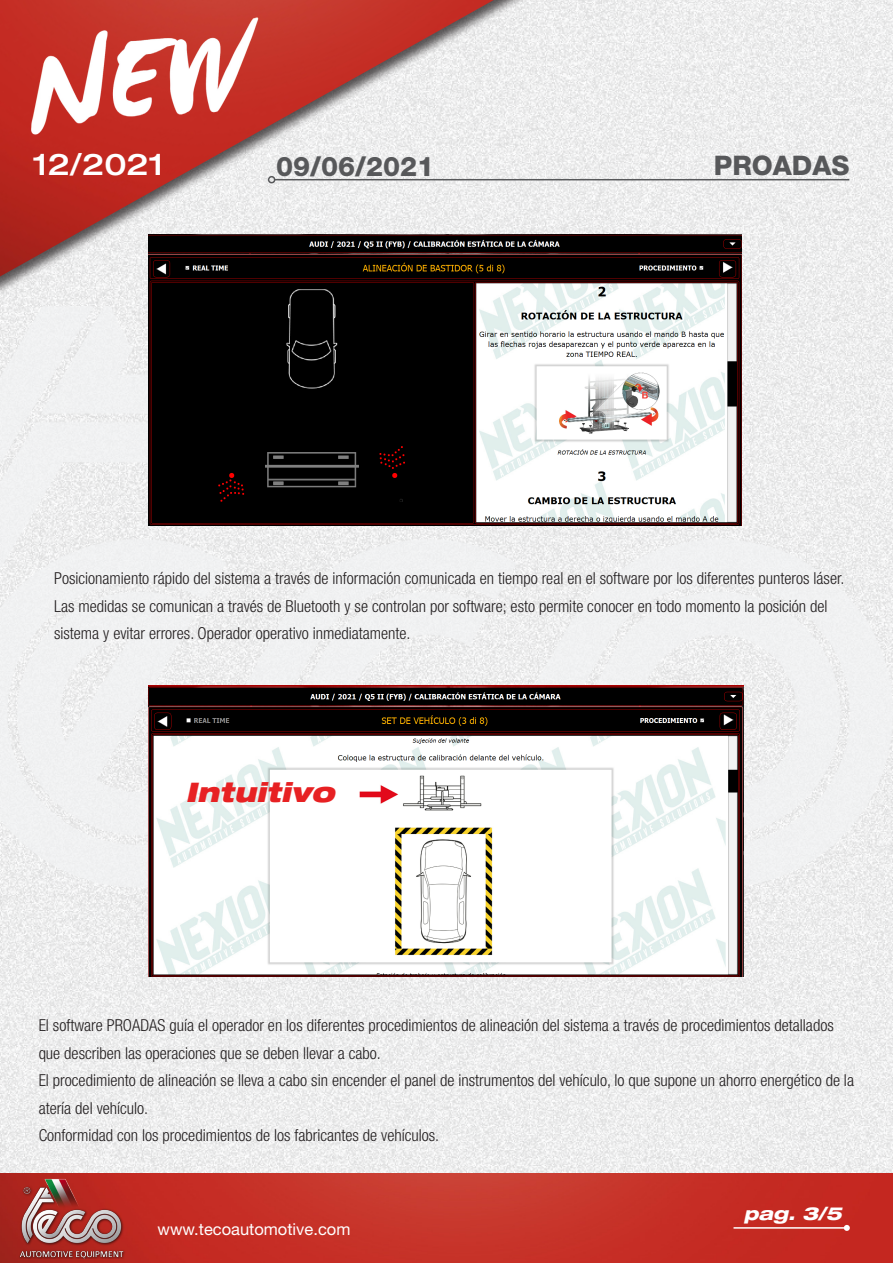
<style>
.page{position:relative;width:893px;height:1263px;background:#fff}
.page>*{position:absolute;margin:0;border:0;box-sizing:border-box;transform-origin:0 0}
.t1{font:500 expanded 30px "Helvetica Neue LT Std";color:#fff}
.t2{font:800 27px "Helvetica Neue LT Std";color:#57585a}
.t3{font:italic 900 expanded 27px "Helvetica Neue LT Std";color:#e72123}
.t4{font:800 27px "Helvetica Neue LT Std";color:#57585a}
.t5{font:italic 800 expanded 18px "Helvetica Neue LT Std";color:#fff}
.t6{font:300 condensed 16.5px/27.3px "Helvetica Neue LT Std";color:#231f20}
.t7{font:16.5px "Helvetica Neue LT Std";color:#fff}
</style>
<div class="page">
<img style="left:0;top:888px;width:893px;height:285px">
<img style="left:0;top:1173px;width:893px;height:90px">
<img style="left:18px;top:1176px;width:155px;height:83px">
<hr style="left:733px;top:1227px;width:114px;height:2px;background:#fff">
<svg style="left:844px;top:1225px;width:6px;height:6px"></svg>
<svg style="left:0;top:415px;width:893px;height:473px;fill:#f0f0f1"></svg>
<div style="left:0;top:0;width:893px;height:415px;background:#231f20;opacity:.75"></div>
<img style="left:0;top:0;width:494px;height:276px">
<img style="left:15px;top:13px;width:266px;height:141px">
<hr style="left:275px;top:179px;width:574px;height:1px;background:#57585a">
<div style="left:268px;top:176px;width:7px;height:7px;border:2px solid #57585a;border-radius:50%"></div>
<img style="left:149px;top:686px;width:594px;height:290px">
<img style="left:149px;top:235px;width:593px;height:291px">
<h1 class="t1" style="left:33px;top:146px;width:132px">12/2021</h1>
<h2 class="t2" style="left:276px;top:150px;width:160px">09/06/2021</h2>
<h2 class="t4" style="left:714px;top:149px;width:136px">PROADAS</h2>
<p class="t6" style="left:54px;top:565px;width:792px">Posicionamiento rápido del sistema a través de información comunicada en tiempo real en el software por los diferentes punteros láser.<br>Las medidas se comunican a través de Bluetooth y se controlan por software; esto permite conocer en todo momento la posición del sistema y evitar errores. Operador operativo inmediatamente.</p>
<h2 class="t3" style="left:185px;top:774px;width:151px">Intuitivo</h2>
<p class="t6" style="left:39px;top:1012px;width:817px">El software PROADAS guía el operador en los diferentes procedimientos de alineación del sistema a través de procedimientos detallados que describen las operaciones que se deben llevar a cabo.<br>El procedimiento de alineación se lleva a cabo sin encender el panel de instrumentos del vehículo, lo que supone un ahorro energético de la atería del vehículo.<br>Conformidad con los procedimientos de los fabricantes de vehículos.</p>
<p class="t7" style="left:158px;top:1219px;width:194px">www.tecoautomotive.com</p>
<p class="t5" style="left:744px;top:1202px;width:100px">pag. 3/5</p>
</div>
